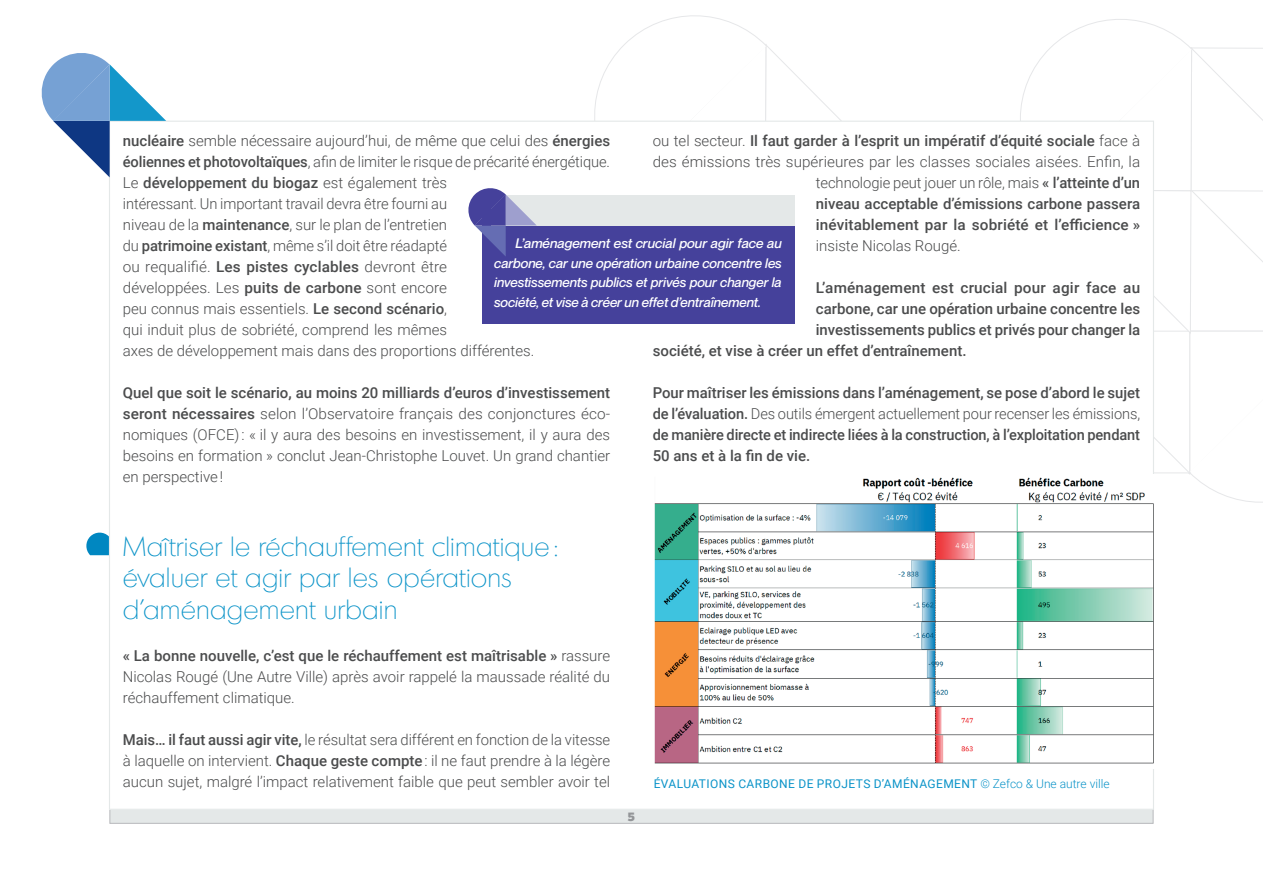
<style>
.page{position:relative;width:1263px;height:893px;background:#fff}
.page>*{position:absolute;margin:0;border:0;box-sizing:border-box;transform-origin:0 0}
.t1{font:200 27px/31.5px "Montreal";letter-spacing:.01em;color:#0a93c8}
.t2{font:300 15px/21px "Roboto";color:#4b4c4d;text-align:justify}
.t3{font:500 15px/21px "Roboto";color:#4b4c4d;text-align:right}
.t4{font:italic 500 13.5px/19.5px "Neue Montreal";color:#fff;text-align:justify}
.t5{font:12px "Roboto";letter-spacing:.035em;color:#0a93c8}
.t6{font:900 12px "Motiva Sans";color:#939598}
.s1{font-weight:300}
.s2{font-weight:500}
</style>
<div class="page">
<svg style="left:584px;top:15px;width:679px;height:488px"></svg>
<div style="left:109px;top:809px;width:1044px;height:15px;background:#e4e8e8;border:1px solid #b8b9bc"></div>
<div style="left:109px;top:121px;width:1044px;height:688px;background:#fff"></div>
<div style="left:482px;top:195px;width:312px;height:129px;background:#45419b"></div>
<div style="left:491px;top:195px;width:303px;height:30px;background:#e4e8e8"></div>
<svg style="left:468px;top:188px;width:69px;height:68px"></svg>
<svg style="left:41px;top:53px;width:125px;height:124px"></svg>
<svg style="left:86px;top:532px;width:23px;height:23px"></svg>
<div style="left:642px;top:474px;width:546px;height:294px;background:#fff"></div>
<img style="left:654px;top:477px;width:500px;height:287px">
<p class="t3" style="left:653px;top:129px;width:489px"><span class="s1">ou tel secteur.</span> Il faut garder à l’esprit un impératif d’équité sociale <span class="s1">face à des émissions très supérieures par les classes sociales aisées. Enfin, la technologie peut jouer un rôle, mais</span> « l’atteinte d’un<br>niveau acceptable d’émissions carbone passera<br>inévitablement par la sobriété et l’efficience »</p>
<p class="t2" style="left:816px;top:234px;width:146px">insiste Nicolas Rougé.</p>
<p class="t3" style="left:816px;top:276px;width:326px">L’aménagement est crucial pour agir face au</p>
<p class="t3" style="left:816px;top:297px;width:326px">carbone, car une opération urbaine concentre les</p>
<p class="t3" style="left:816px;top:318px;width:326px">investissements publics et privés pour changer la</p>
<p class="t3" style="left:653px;top:339px;width:315px">société, et vise à créer un effet d’entraînement.</p>
<p class="t3" style="left:653px;top:381px;width:489px;text-align:justify">Pour maîtriser les émissions dans l’aménagement, se pose d’abord le sujet de l’évaluation. <span class="s1">Des outils émergent actuellement pour recenser les émissions, </span>de manière directe et indirecte liées à la construction, à l’exploitation pendant 50 ans et à la fin de vie.</p>
<p class="t2" style="left:123px;top:129px;width:489px;text-align:left"><span class="s2">nucléaire</span> semble nécessaire aujourd’hui, de même que celui des <span class="s2">énergies éoliennes et photovoltaïques</span>, afin de limiter le risque de précarité énergétique.<br>Le <span class="s2">développement du biogaz</span> est également très<br>intéressant. Un important travail devra être fourni au<br>niveau de la <span class="s2">maintenance</span>, sur le plan de l’entretien<br>du <span class="s2">patrimoine existant</span>, même s’il doit être réadapté<br>ou requalifié. <span class="s2">Les pistes cyclables</span> devront être<br>développées. Les <span class="s2">puits de carbone</span> sont encore<br>peu connus mais essentiels. <span class="s2">Le second scénario</span>,<br>qui induit plus de sobriété, comprend les mêmes<br>axes de développement mais dans des proportions différentes.</p>
<p class="t2" style="left:123px;top:381px;width:489px"><span class="s2">Quel que soit le scénario, au moins 20 milliards d’euros d’investissement seront nécessaires</span> selon l’Observatoire français des conjonctures éco&shy;nomiques (OFCE) : « il y aura des besoins en investissement, il y aura des besoins en formation » conclut Jean-Christophe Louvet. Un grand chantier en perspective !</p>
<p class="t4" style="left:494px;top:234px;width:289px;text-indent:21px">L’aménagement est crucial pour agir face au carbone, car une opération urbaine concentre les investissements publics et privés pour changer la société, et vise à créer un effet d’entraînement.</p>
<h1 class="t1" style="left:123px;top:530px;width:437px">Maîtriser le réchauffement climatique : évaluer et agir par les opérations d’aménagement urbain</h1>
<p class="t2" style="left:123px;top:644px;width:489px"><span class="s2">« La bonne nouvelle, c’est que le réchauffement est maîtrisable »</span> rassure Nicolas Rougé (Une Autre Ville) après avoir rappelé la maussade réalité du réchauffement climatique.</p>
<p class="t2" style="left:123px;top:728px;width:489px"><span class="s2">Mais… il faut aussi agir vite,</span> le résultat sera différent en fonction de la vitesse à laquelle on intervient. <span class="s2">Chaque geste compte</span> : il ne faut prendre à la légère aucun sujet, malgré l’impact relativement faible que peut sembler avoir tel</p>
<p class="t6" style="left:628px;top:808px;width:9px">5</p>
<p class="t5" style="left:654px;top:775px;width:457px">ÉVALUATIONS CARBONE DE PROJETS D’AMÉNAGEMENT <span class="s1">© Zefco &amp; Une autre ville</span></p>
</div>
